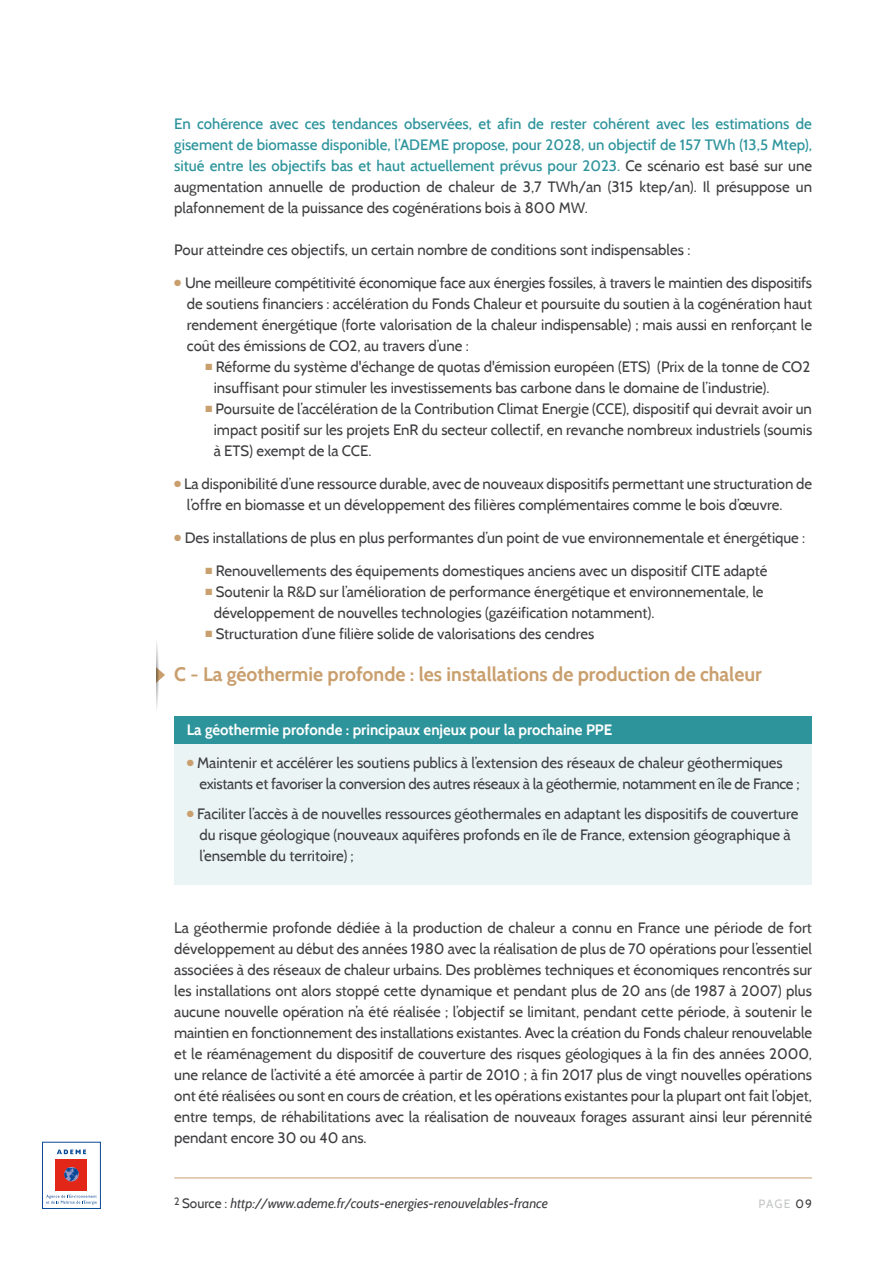
<style>
.page{position:relative;width:893px;height:1263px;background:#fff}
.page>*{position:absolute;margin:0;border:0;box-sizing:border-box;transform-origin:0 0}
.t1{font:700 19.5px "Cabin";color:#c99f6e}
.t2{font:15px/21px "Cabin";color:#3e3d40}
.t3{font:500 15px/21px "Cabin";color:#2e949c;text-align:justify}
.t4{font:700 15px "Cabin";color:#fff}
.t5{font:italic 13.5px "Cabin";color:#3e3d40}
.t6{font:12px "Cabin";letter-spacing:.095em;color:#c6c7c8}
.s1{font-weight:400;color:#3e3d40}
.s2{color:#c99f6e}
.s3{font-style:normal}
.s4{color:#3e3d40}
</style>
<div class="page">
<svg style="left:156px;top:642px;width:9px;height:67px"></svg>
<hr style="left:174px;top:1177px;width:638px;height:1px;background:#c99f6e">
<div style="left:174px;top:716px;width:638px;height:27px;background:#2e949c"></div>
<div style="left:174px;top:743px;width:638px;height:141px;background:#eaf4f5"></div>
<div style="left:42px;top:1142px;width:59px;height:67px;background:#fff;border:1px solid #0a4997"></div>
<div style="left:56px;top:1159px;width:31px;height:31px;background:#e22718"></div>
<svg style="left:64px;top:1167px;width:15px;height:14px"></svg>
<svg style="left:57px;top:1149px;width:29px;height:5px"></svg>
<svg style="left:46px;top:1194px;width:51px;height:11px"></svg>
<p class="t3" style="left:174px;top:113px;width:639px">En cohérence avec ces tendances observées, et afin de rester cohérent avec les estimations de gisement de biomasse disponible, l’ADEME propose, pour 2028, un objectif de 157 TWh (13,5 Mtep), situé entre les objectifs bas et haut actuellement prévus pour 2023. <span class="s1">Ce scénario est basé sur une augmentation annuelle de production de chaleur de 3,7 TWh/an (315 ktep/an). Il présuppose un plafonnement de la puissance des cogénérations bois à 800 MW.</span></p>
<p class="t2" style="left:174px;top:239px;width:518px">Pour atteindre ces objectifs, un certain nombre de conditions sont indispensables :</p>
<p class="t2" style="left:187px;top:272px;width:627px;text-align:justify;text-indent:-13px"><span class="s2">●</span> Une meilleure compétitivité économique face aux énergies fossiles, à travers le maintien des dispositifs de soutiens financiers : accélération du Fonds Chaleur et poursuite du soutien à la cogénération haut rendement énergétique (forte valorisation de la chaleur indispensable) ; mais aussi en renforçant le coût des émissions de CO2, au travers d’une :</p>
<p class="t2" style="left:214px;top:356px;width:598px;text-indent:-8px"><span class="s2">■</span> Réforme du système d'échange de quotas d'émission européen (ETS) (Prix de la tonne de CO2 insuffisant pour stimuler les investissements bas carbone dans le domaine de l’industrie).</p>
<p class="t2" style="left:214px;top:398px;width:600px;text-align:justify;text-indent:-8px"><span class="s2">■</span> Poursuite de l’accélération de la Contribution Climat Energie (CCE), dispositif qui devrait avoir un impact positif sur les projets EnR du secteur collectif, en revanche nombreux industriels (soumis à ETS) exempt de la CCE.</p>
<p class="t2" style="left:187px;top:473px;width:627px;text-indent:-13px"><span class="s2">●</span> La disponibilité d’une ressource durable, avec de nouveaux dispositifs permettant une structuration de l’offre en biomasse et un développement des filières complémentaires comme le bois d’œuvre.</p>
<p class="t2" style="left:174px;top:527px;width:633px"><span class="s2">●</span> Des installations de plus en plus performantes d’un point de vue environnementale et énergétique :</p>
<p class="t2" style="left:205px;top:560px;width:563px"><span class="s2">■</span> Renouvellements des équipements domestiques anciens avec un dispositif CITE adapté</p>
<p class="t2" style="left:214px;top:581px;width:551px;text-indent:-8px"><span class="s2">■</span> Soutenir la R&amp;D sur l’amélioration de performance énergétique et environnementale, le développement de nouvelles technologies (gazéification notamment).</p>
<p class="t2" style="left:205px;top:623px;width:390px"><span class="s2">■</span> Structuration d’une filière solide de valorisations des cendres</p>
<h1 class="t1" style="left:174px;top:662px;width:589px">C - La géothermie profonde : les installations de production de chaleur</h1>
<p class="t4" style="left:187px;top:720px;width:427px">La géothermie profonde : principaux enjeux pour la prochaine PPE</p>
<p class="t2" style="left:199px;top:752px;width:602px;text-indent:-13px"><span class="s2">●</span> Maintenir et accélérer les soutiens publics à l’extension des réseaux de chaleur géothermiques existants et favoriser la conversion des autres réseaux à la géothermie, notamment en île de France ;</p>
<p class="t2" style="left:199px;top:803px;width:601px;text-indent:-13px"><span class="s2">●</span> Faciliter l’accès à de nouvelles ressources géothermales en adaptant les dispositifs de couverture du risque géologique (nouveaux aquifères profonds en île de France, extension géographique à l’ensemble du territoire) ;</p>
<p class="t2" style="left:174px;top:917px;width:639px;text-align:justify">La géothermie profonde dédiée à la production de chaleur a connu en France une période de fort développement au début des années 1980 avec la réalisation de plus de 70 opérations pour l’essentiel associées à des réseaux de chaleur urbains. Des problèmes techniques et économiques rencontrés sur les installations ont alors stoppé cette dynamique et pendant plus de 20 ans (de 1987 à 2007) plus aucune nouvelle opération n’a été réalisée ; l’objectif se limitant, pendant cette période, à soutenir le maintien en fonctionnement des installations existantes. Avec la création du Fonds chaleur renouvelable et le réaménagement du dispositif de couverture des risques géologiques à la fin des années 2000, une relance de l’activité a été amorcée à partir de 2010 ; à fin 2017 plus de vingt nouvelles opérations ont été réalisées ou sont en cours de création, et les opérations existantes pour la plupart ont fait l’objet, entre temps, de réhabilitations avec la réalisation de nouveaux forages assurant ainsi leur pérennité pendant encore 30 ou 40 ans.</p>
<p class="t5" style="left:174px;top:1195px;width:375px"><sup>2</sup> <span class="s3">Source :</span> http://www.ademe.fr/couts-energies-renouvelables-france</p>
<p class="t6" style="left:758px;top:1197px;width:55px">PAGE <span class="s4">09</span></p>
</div>
